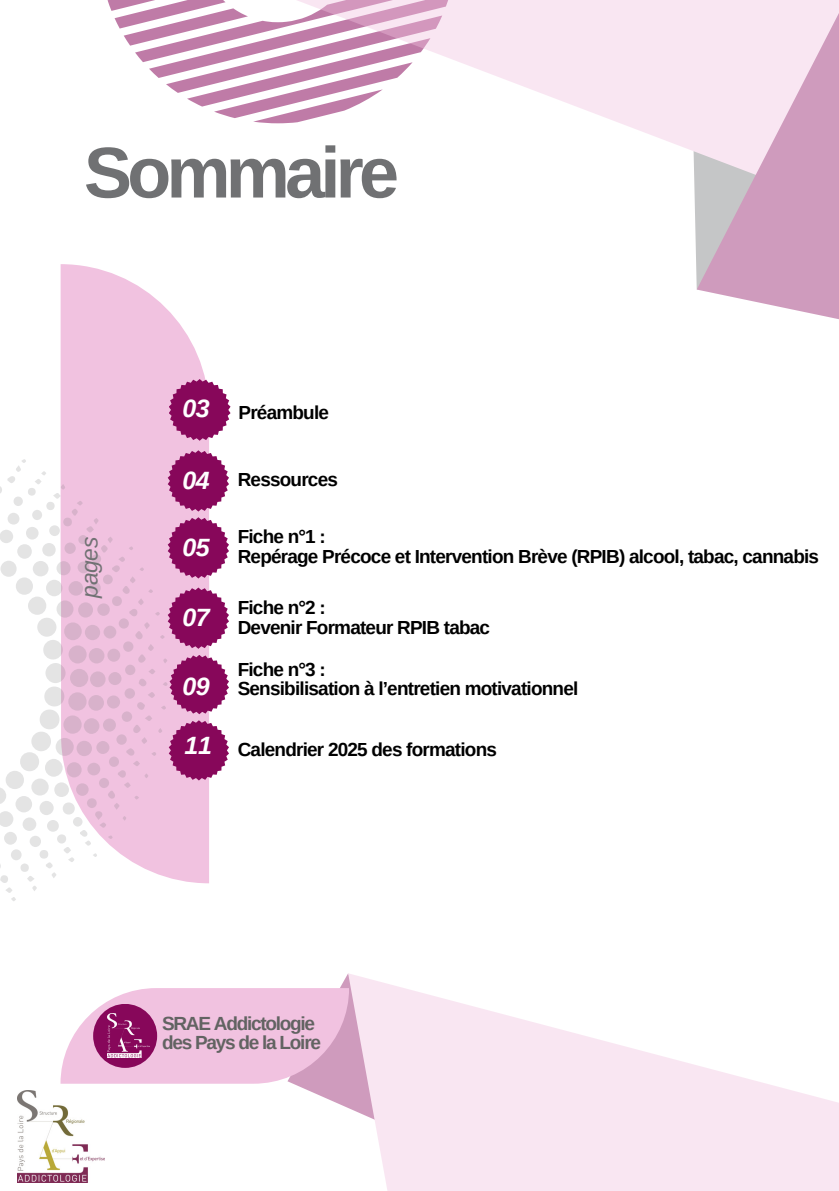
<style>
.page{position:relative;width:839px;height:1191px;background:#fff}
.page>*{position:absolute;margin:0;border:0;box-sizing:border-box;transform-origin:0 0}
.t1{font:700 72px "Arimo";letter-spacing:-.065em;color:#707173}
.t2{font:italic 700 25px "Arimo";letter-spacing:-.015em;color:#fff}
.t3{font:italic 22.8px "Arimo";letter-spacing:-.015em;color:#707173}
.t4{font:700 19px "Arimo";letter-spacing:-.04em;color:#000}
.t5{font:700 19px "Arimo";letter-spacing:-.065em;color:#626362}
</style>
<div class="page">
<svg style="left:383px;top:998px;width:455px;height:193px;fill:#f9e6f2"></svg>
<img style="left:17px;top:1091px;width:71px;height:91px">
<svg style="left:60px;top:973px;width:382px;height:196px"></svg>
<svg style="left:61px;top:264px;width:144px;height:173px;fill:#f1c2e0"></svg>
<svg style="left:61px;top:437px;width:148px;height:446px;fill:#f1c2e0"></svg>
<svg style="left:44px;top:686px;width:20px;height:21px"></svg>
<svg style="left:45px;top:663px;width:21px;height:20px"></svg>
<div style="left:40px;top:709px;width:20px;height:20px;background:#e4e4e4;border-radius:50%"></div>
<div style="left:31px;top:731px;width:20px;height:20px;background:#e4e4e4;border-radius:50%"></div>
<svg style="left:43px;top:640px;width:20px;height:20px"></svg>
<div style="left:20px;top:752px;width:19px;height:19px;background:#e4e4e4;border-radius:50%"></div>
<div style="left:37px;top:618px;width:20px;height:19px;background:#e4e4e4;border-radius:50%"></div>
<svg style="left:68px;top:692px;width:19px;height:19px"></svg>
<div style="left:5px;top:771px;width:19px;height:18px;background:#e4e4e4;border-radius:50%"></div>
<div style="left:28px;top:597px;width:18px;height:18px;background:#e4e4e4;border-radius:50%"></div>
<div style="left:70px;top:669px;width:18px;height:18px;background:#d8b2cb;border-radius:50%"></div>
<svg style="left:63px;top:715px;width:19px;height:19px"></svg>
<svg style="left:68px;top:645px;width:19px;height:19px"></svg>
<svg style="left:55px;top:738px;width:19px;height:18px"></svg>
<div style="left:64px;top:622px;width:18px;height:18px;background:#d8b2cb;border-radius:50%"></div>
<div style="left:45px;top:759px;width:18px;height:18px;background:#e4e4e4;border-radius:50%"></div>
<svg style="left:0;top:788px;width:6px;height:16px"></svg>
<div style="left:16px;top:577px;width:17px;height:18px;background:#e4e4e4;border-radius:50%"></div>
<svg style="left:31px;top:778px;width:18px;height:18px"></svg>
<svg style="left:56px;top:600px;width:18px;height:18px"></svg>
<div style="left:15px;top:796px;width:17px;height:17px;background:#e4e4e4;border-radius:50%"></div>
<div style="left:46px;top:580px;width:16px;height:16px;background:#e4e4e4;border-radius:50%"></div>
<div style="left:0;top:561px;width:17px;height:16px;background:#e4e4e4;border-radius:50%"></div>
<div style="left:90px;top:671px;width:16px;height:16px;background:#d8b2cb;border-radius:50%"></div>
<svg style="left:32px;top:561px;width:17px;height:16px"></svg>
<div style="left:88px;top:695px;width:16px;height:16px;background:#d8b2cb;border-radius:50%"></div>
<svg style="left:0;top:811px;width:13px;height:16px"></svg>
<div style="left:89px;top:648px;width:15px;height:16px;background:#d8b2cb;border-radius:50%"></div>
<div style="left:83px;top:718px;width:17px;height:16px;background:#d8b2cb;border-radius:50%"></div>
<div style="left:76px;top:741px;width:16px;height:15px;background:#d8b2cb;border-radius:50%"></div>
<div style="left:67px;top:762px;width:15px;height:15px;background:#d8b2cb;border-radius:50%"></div>
<div style="left:54px;top:782px;width:15px;height:15px;background:#e4e4e4;border-radius:50%"></div>
<svg style="left:68px;top:581px;width:15px;height:15px"></svg>
<div style="left:17px;top:544px;width:15px;height:15px;background:#e4e4e4;border-radius:50%"></div>
<div style="left:39px;top:801px;width:15px;height:14px;background:#e4e4e4;border-radius:50%"></div>
<svg style="left:56px;top:561px;width:15px;height:15px"></svg>
<div style="left:0;top:530px;width:13px;height:13px;background:#e4e4e4;border-radius:50%"></div>
<div style="left:23px;top:817px;width:13px;height:14px;background:#e4e4e4;border-radius:50%"></div>
<div style="left:42px;top:543px;width:14px;height:13px;background:#e4e4e4;border-radius:50%"></div>
<div style="left:107px;top:695px;width:13px;height:14px;background:#d8b2cb;border-radius:50%"></div>
<div style="left:108px;top:672px;width:14px;height:13px;background:#d8b2cb;border-radius:50%"></div>
<div style="left:103px;top:718px;width:13px;height:14px;background:#d8b2cb;border-radius:50%"></div>
<div style="left:96px;top:741px;width:13px;height:13px;background:#d8b2cb;border-radius:50%"></div>
<div style="left:107px;top:649px;width:13px;height:13px;background:#d8b2cb;border-radius:50%"></div>
<div style="left:87px;top:763px;width:13px;height:13px;background:#d8b2cb;border-radius:50%"></div>
<div style="left:4px;top:832px;width:13px;height:13px;background:#e4e4e4;border-radius:50%"></div>
<div style="left:26px;top:527px;width:13px;height:13px;background:#e4e4e4;border-radius:50%"></div>
<svg style="left:76px;top:783px;width:13px;height:13px"></svg>
<div style="left:63px;top:802px;width:12px;height:13px;background:#e4e4e4;border-radius:50%"></div>
<div style="left:8px;top:513px;width:12px;height:12px;background:#e4e4e4;border-radius:50%"></div>
<div style="left:47px;top:820px;width:12px;height:12px;background:#e4e4e4;border-radius:50%"></div>
<div style="left:30px;top:836px;width:11px;height:11px;background:#e4e4e4;border-radius:50%"></div>
<div style="left:64px;top:542px;width:12px;height:12px;background:#d8b2cb;border-radius:50%"></div>
<div style="left:11px;top:849px;width:11px;height:11px;background:#e4e4e4;border-radius:50%"></div>
<div style="left:49px;top:525px;width:11px;height:11px;background:#e4e4e4;border-radius:50%"></div>
<div style="left:121px;top:711px;width:11px;height:11px;background:#d8b2cb;border-radius:50%"></div>
<div style="left:124px;top:688px;width:11px;height:11px;background:#d8b2cb;border-radius:50%"></div>
<div style="left:116px;top:734px;width:11px;height:11px;background:#d8b2cb;border-radius:50%"></div>
<div style="left:123px;top:641px;width:11px;height:11px;background:#d8b2cb;border-radius:50%"></div>
<div style="left:125px;top:665px;width:10px;height:10px;background:#d8b2cb;border-radius:50%"></div>
<div style="left:99px;top:778px;width:10px;height:10px;background:#d8b2cb;border-radius:50%"></div>
<div style="left:109px;top:756px;width:10px;height:11px;background:#d8b2cb;border-radius:50%"></div>
<div style="left:32px;top:510px;width:10px;height:10px;background:#e4e4e4;border-radius:50%"></div>
<div style="left:87px;top:798px;width:10px;height:10px;background:#d8b2cb;border-radius:50%"></div>
<div style="left:73px;top:817px;width:10px;height:10px;background:#e4e4e4;border-radius:50%"></div>
<div style="left:14px;top:497px;width:9px;height:9px;background:#e4e4e4;border-radius:50%"></div>
<div style="left:57px;top:834px;width:9px;height:10px;background:#e4e4e4;border-radius:50%"></div>
<div style="left:63px;top:517px;width:9px;height:9px;background:#d8b2cb;border-radius:50%"></div>
<div style="left:39px;top:850px;width:9px;height:9px;background:#e4e4e4;border-radius:50%"></div>
<div style="left:46px;top:502px;width:9px;height:8px;background:#e4e4e4;border-radius:50%"></div>
<svg style="left:20px;top:863px;width:9px;height:9px"></svg>
<div style="left:28px;top:488px;width:8px;height:8px;background:#e4e4e4;border-radius:50%"></div>
<svg style="left:0;top:864px;width:8px;height:19px"></svg>
<svg style="left:137px;top:702px;width:8px;height:8px"></svg>
<svg style="left:138px;top:655px;width:8px;height:8px"></svg>
<svg style="left:133px;top:725px;width:8px;height:8px"></svg>
<svg style="left:95px;top:811px;width:8px;height:9px"></svg>
<svg style="left:27px;top:876px;width:8px;height:6px"></svg>
<svg style="left:53px;top:493px;width:8px;height:6px"></svg>
<svg style="left:148px;top:692px;width:7px;height:6px"></svg>
<div style="left:148px;top:644px;width:6px;height:7px;background:#d8b2cb;border-radius:3px"></div>
<svg style="left:5px;top:887px;width:8px;height:6px"></svg>
<svg style="left:145px;top:715px;width:7px;height:6px"></svg>
<svg style="left:139px;top:669px;width:16px;height:18px"></svg>
<svg style="left:124px;top:782px;width:7px;height:6px"></svg>
<svg style="left:141px;top:737px;width:6px;height:7px"></svg>
<svg style="left:35px;top:479px;width:7px;height:6px"></svg>
<svg style="left:99px;top:822px;width:7px;height:6px"></svg>
<svg style="left:108px;top:791px;width:11px;height:19px"></svg>
<svg style="left:80px;top:830px;width:11px;height:16px"></svg>
<svg style="left:64px;top:847px;width:10px;height:15px"></svg>
<svg style="left:46px;top:862px;width:10px;height:16px"></svg>
<svg style="left:32px;top:886px;width:5px;height:5px"></svg>
<svg style="left:61px;top:484px;width:4px;height:6px"></svg>
<svg style="left:11px;top:897px;width:5px;height:4px"></svg>
<svg style="left:41px;top:471px;width:5px;height:4px"></svg>
<svg style="left:158px;top:728px;width:4px;height:5px"></svg>
<svg style="left:0;top:459px;width:26px;height:34px"></svg>
<svg style="left:118px;top:748px;width:38px;height:30px"></svg>
<svg style="left:134px;top:796px;width:5px;height:4px"></svg>
<svg style="left:123px;top:816px;width:3px;height:5px"></svg>
<svg style="left:108px;top:835px;width:5px;height:4px"></svg>
<svg style="left:93px;top:853px;width:4px;height:4px"></svg>
<svg style="left:161px;top:655px;width:68px;height:59px;background:#ae508d"></svg>
<svg style="left:169px;top:720px;width:60px;height:61px;background:#a64283"></svg>
<svg style="left:93px;top:0;width:603px;height:265px"></svg>
<svg style="left:696px;top:0;width:142px;height:319px;background:#e0c0d5"></svg>
<div style="left:93px;top:1004px;width:64px;height:64px;background:#87075a;border-radius:50%"></div>
<img style="left:108px;top:1014px;width:42px;height:43px">
<svg style="left:72px;top:450px;width:157px;height:199px;background:#d492bc"></svg>
<svg style="left:169px;top:379px;width:61px;height:62px;background:#a44081"></svg>
<h1 class="t1" style="left:84px;top:132px;width:316px">Sommaire</h1>
<p class="t2" style="left:182px;top:394px;width:29px">03</p>
<p class="t4" style="left:238px;top:402px;width:92px">Préambule</p>
<p class="t3" style="left:77px;top:598px;width:62px;rotate:-90deg">pages</p>
<p class="t2" style="left:182px;top:467px;width:29px">04</p>
<p class="t4" style="left:238px;top:469px;width:102px">Ressources</p>
<p class="t2" style="left:182px;top:534px;width:29px">05</p>
<p class="t2" style="left:182px;top:604px;width:29px">07</p>
<p class="t2" style="left:182px;top:672px;width:29px">09</p>
<h2 class="t4" style="left:238px;top:526px;width:90px">Fiche n°1 :</h2>
<p class="t4" style="left:238px;top:546px;width:583px">Repérage Précoce et Intervention Brève (RPIB) alcool, tabac, cannabis</p>
<p class="t4" style="left:238px;top:597px;width:90px">Fiche n°2 :</p>
<p class="t4" style="left:238px;top:617px;width:254px">Devenir Formateur RPIB tabac</p>
<p class="t4" style="left:238px;top:659px;width:90px">Fiche n°3 :</p>
<p class="t4" style="left:238px;top:678px;width:342px">Sensibilisation à l’entretien motivationnel</p>
<p class="t2" style="left:185px;top:731px;width:29px">11</p>
<p class="t4" style="left:238px;top:738px;width:261px">Calendrier 2025 des formations</p>
<p class="t5" style="left:162px;top:1013px;width:155px">SRAE Addictologie</p>
<p class="t5" style="left:162px;top:1032px;width:160px">des Pays de la Loire</p>
</div>
